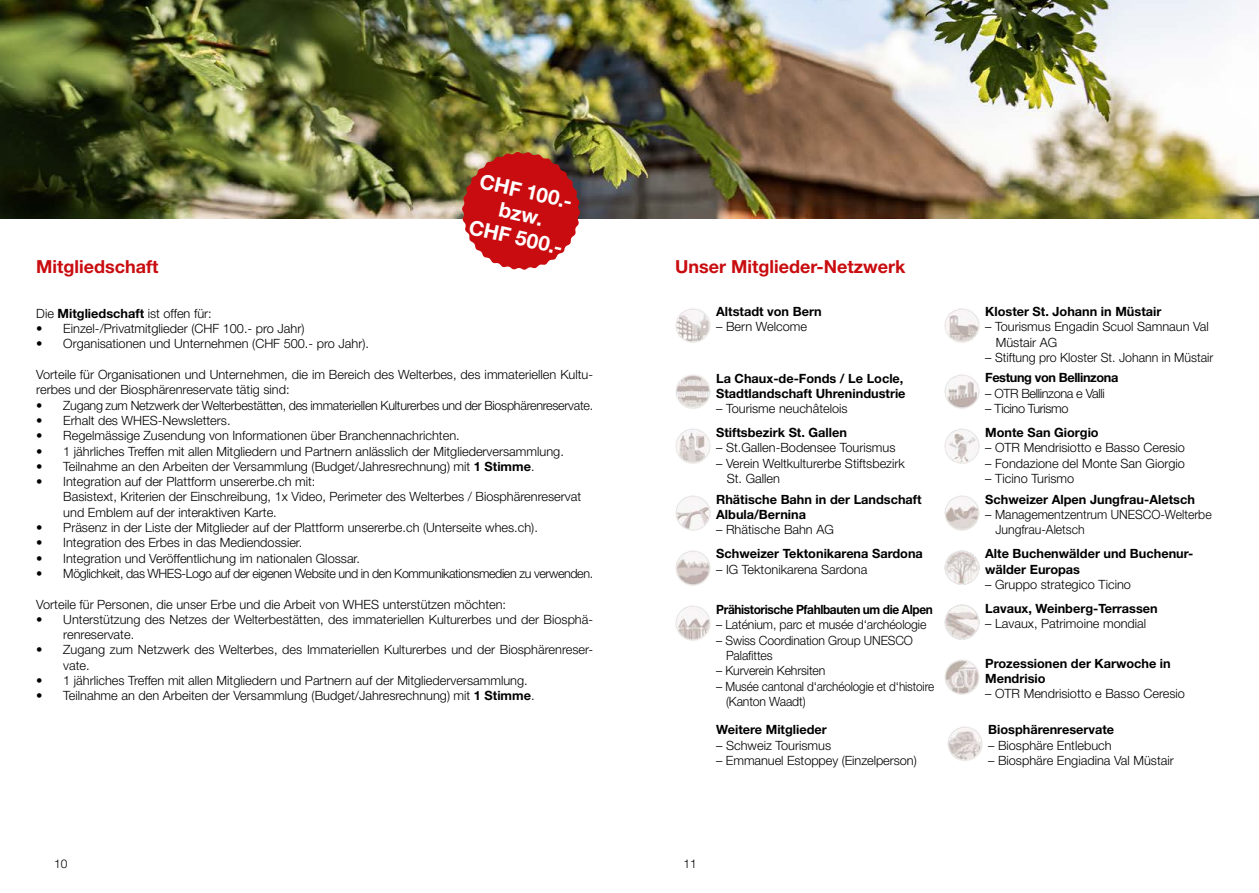
<style>
.page{position:relative;width:1259px;height:893px;background:#fff}
.page>*{position:absolute;margin:0;border:0;box-sizing:border-box;transform-origin:0 0}
.t1{font:700 20.55px/23.5px "Helvetica Neue LT Std";color:#fff;text-align:center}
.t2{font:700 18px "Helvetica Neue LT Std";color:#c90c0f}
.t3{font:300 12.75px/15.3px "Helvetica Neue LT Std";color:#000}
.t4{font:700 12.75px/15.3px "Helvetica Neue LT Std";color:#000}
.t5{font:300 12.75px/15.3px "Helvetica Neue LT Std";color:#000;scale:.96 1}
.t6{font:300 12.75px "Helvetica Neue LT Std";letter-spacing:-.03em;color:#000}
.t7{font:300 12.75px "Helvetica Neue LT Std";letter-spacing:-.02em;color:#000}
.t8{font:700 12.75px "Helvetica Neue LT Std";letter-spacing:-.03em;color:#000;scale:.93 1}
.t9{font:700 12.75px "Helvetica Neue LT Std";letter-spacing:-.03em;color:#000}
.t10{font:300 12px "Helvetica Neue LT Std";color:#000}
.s1{font-weight:700}
</style>
<div class="page">
<img style="left:1px;top:0;width:1258px;height:218px">
<svg style="left:462px;top:152px;width:118px;height:118px;background:#c53533"></svg>
<img style="left:675px;top:307px;width:36px;height:36px;border-radius:18px">
<img style="left:944px;top:307px;width:36px;height:36px;border-radius:18px">
<img style="left:675px;top:373px;width:36px;height:37px;border-radius:18px">
<img style="left:944px;top:373px;width:36px;height:37px;border-radius:18px">
<img style="left:944px;top:428px;width:36px;height:36px;border-radius:18px">
<img style="left:675px;top:495px;width:36px;height:36px;border-radius:18px">
<img style="left:944px;top:495px;width:36px;height:36px;border-radius:18px">
<img style="left:675px;top:550px;width:36px;height:36px;border-radius:18px">
<img style="left:675px;top:605px;width:36px;height:36px;border-radius:18px">
<img style="left:675px;top:428px;width:36px;height:36px;border-radius:18px">
<img style="left:944px;top:549px;width:36px;height:37px;border-radius:18px">
<img style="left:947px;top:725px;width:36px;height:37px;border-radius:18px">
<img style="left:944px;top:659px;width:36px;height:36px;border-radius:18px">
<img style="left:944px;top:604px;width:36px;height:36px;border-radius:18px">
<h1 class="t1" style="left:483px;top:169px;width:97px;rotate:13deg">CHF 100.- bzw.<br>CHF 500.-</h1>
<h2 class="t2" style="left:36px;top:256px;width:124px">Mitgliedschaft</h2>
<h2 class="t2" style="left:675px;top:256px;width:232px">Unser Mitglieder-Netzwerk</h2>
<p class="t3" style="left:36px;top:305px;width:177px">Die <span class="s1">Mitgliedschaft</span> ist offen für:</p>
<p class="t3" style="left:36px;top:321px;width:270px">• Einzel-/Privatmitglieder (CHF 100.- pro Jahr)</p>
<p class="t3" style="left:36px;top:336px;width:334px">• Organisationen und Unternehmen (CHF 500.- pro Jahr).</p>
<p class="t3" style="left:36px;top:367px;width:558px">Vorteile für Organisationen und Unternehmen, die im Bereich des Welterbes, des immateriellen Kultu&shy;rerbes und der Biosphärenreservate tätig sind:</p>
<p class="t7" style="left:36px;top:397px;width:558px">• Zugang zum Netzwerk der Welterbestätten, des immateriellen Kulturerbes und der Biosphärenreservate.</p>
<p class="t3" style="left:36px;top:412px;width:196px">• Erhalt des WHES-Newsletters.</p>
<p class="t3" style="left:36px;top:428px;width:425px">• Regelmässige Zusendung von Informationen über Branchennachrichten.</p>
<p class="t3" style="left:36px;top:443px;width:529px">• 1 jährliches Treffen mit allen Mitgliedern und Partnern anlässlich der Mitgliederversammlung.</p>
<p class="t3" style="left:36px;top:458px;width:500px">• Teilnahme an den Arbeiten der Versammlung (Budget/Jahresrechnung) mit <span class="s1">1 Stimme</span>.</p>
<p class="t3" style="left:63px;top:474px;width:519px;text-indent:-27px">• Integration auf der Plattform unsererbe.ch mit:<br>Basistext, Kriterien der Einschreibung, 1x Video, Perimeter des Welterbes / Biosphärenreservat und Emblem auf der interaktiven Karte.</p>
<p class="t3" style="left:36px;top:520px;width:503px">• Präsenz in der Liste der Mitglieder auf der Plattform unsererbe.ch (Unterseite whes.ch).</p>
<p class="t3" style="left:36px;top:535px;width:267px">• Integration des Erbes in das Mediendossier.</p>
<p class="t3" style="left:36px;top:550px;width:325px">• Integration und Veröffentlichung im nationalen Glossar.</p>
<p class="t6" style="left:36px;top:566px;width:558px">• Möglichkeit, das WHES-Logo auf der eigenen Website und in den Kommunikationsmedien zu verwenden.</p>
<p class="t3" style="left:36px;top:596px;width:471px">Vorteile für Personen, die unser Erbe und die Arbeit von WHES unterstützen möchten:</p>
<p class="t3" style="left:63px;top:611px;width:531px;text-indent:-27px">• Unterstützung des Netzes der Welterbestätten, des immateriellen Kulturerbes und der Biosphä&shy;renreservate.</p>
<p class="t3" style="left:63px;top:642px;width:531px;text-indent:-27px">• Zugang zum Netzwerk des Welterbes, des Immateriellen Kulturerbes und der Biosphärenreser&shy;vate.</p>
<p class="t3" style="left:36px;top:673px;width:493px">• 1 jährliches Treffen mit allen Mitgliedern und Partnern auf der Mitgliederversammlung.</p>
<p class="t3" style="left:36px;top:688px;width:500px">• Teilnahme an den Arbeiten der Versammlung (Budget/Jahresrechnung) mit <span class="s1">1 Stimme</span>.</p>
<p class="t4" style="left:716px;top:304px;width:107px">Altstadt von Bern</p>
<p class="t3" style="left:716px;top:319px;width:92px">– Bern Welcome</p>
<p class="t4" style="left:716px;top:370px;width:191px">La Chaux-de-Fonds / Le Locle,<br>Stadtlandschaft Uhrenindustrie</p>
<p class="t3" style="left:716px;top:401px;width:133px">– Tourisme neuchâtelois</p>
<p class="t4" style="left:716px;top:424px;width:132px">Stiftsbezirk St. Gallen</p>
<p class="t3" style="left:716px;top:440px;width:181px">– St.Gallen-Bodensee Tourismus</p>
<p class="t3" style="left:727px;top:455px;width:180px;text-indent:-11px">– Verein Weltkulturerbe Stiftsbezirk<br>St. Gallen</p>
<p class="t4" style="left:716px;top:491px;width:207px">Rhätische Bahn in der Landschaft<br>Albula/Bernina</p>
<p class="t3" style="left:716px;top:522px;width:119px">– Rhätische Bahn AG</p>
<p class="t4" style="left:716px;top:546px;width:208px">Schweizer Tektonikarena Sardona</p>
<p class="t3" style="left:716px;top:561px;width:153px">– IG Tektonikarena Sardona</p>
<p class="t8" style="left:716px;top:602px;width:234px">Prähistorische Pfahlbauten um die Alpen</p>
<p class="t5" style="left:716px;top:617px;width:220px">– Laténium, parc et musée d‘archéologie</p>
<p class="t5" style="left:726px;top:632px;width:196px;text-indent:-10px">– Swiss Coordination Group UNESCO<br>Palafittes</p>
<p class="t5" style="left:716px;top:663px;width:115px">– Kurverein Kehrsiten</p>
<p class="t5" style="left:726px;top:678px;width:218px;text-indent:-10px">– Musée cantonal d‘archéologie et d‘histoire (Kanton Waadt)</p>
<p class="t4" style="left:716px;top:722px;width:112px">Weitere Mitglieder</p>
<p class="t3" style="left:716px;top:737px;width:117px">– Schweiz Tourismus</p>
<p class="t3" style="left:716px;top:753px;width:202px">– Emmanuel Estoppey (Einzelperson)</p>
<p class="t10" style="left:54px;top:856px;width:15px">10</p>
<p class="t10" style="left:683px;top:856px;width:15px">11</p>
<p class="t4" style="left:985px;top:304px;width:178px">Kloster St. Johann in Müstair</p>
<p class="t3" style="left:996px;top:319px;width:215px;text-indent:-11px">– Tourismus Engadin Scuol Samnaun Val<br>Müstair AG</p>
<p class="t3" style="left:985px;top:350px;width:230px">– Stiftung pro Kloster St. Johann in Müstair</p>
<p class="t9" style="left:985px;top:370px;width:135px">Festung von Bellinzona</p>
<p class="t6" style="left:985px;top:385px;width:121px">– OTR Bellinzona e Valli</p>
<p class="t6" style="left:985px;top:401px;width:85px">– Ticino Turismo</p>
<p class="t4" style="left:985px;top:424px;width:115px">Monte San Giorgio</p>
<p class="t3" style="left:985px;top:440px;width:201px">– OTR Mendrisiotto e Basso Ceresio</p>
<p class="t3" style="left:985px;top:455px;width:201px">– Fondazione del Monte San Giorgio</p>
<p class="t3" style="left:985px;top:470px;width:91px">– Ticino Turismo</p>
<p class="t4" style="left:985px;top:491px;width:211px">Schweizer Alpen Jungfrau-Aletsch</p>
<p class="t3" style="left:995px;top:507px;width:218px;text-indent:-10px">– Managementzentrum UNESCO-Welterbe<br>Jungfrau-Aletsch</p>
<p class="t4" style="left:985px;top:546px;width:210px">Alte Buchenwälder und Buchenur&shy;wälder Europas</p>
<p class="t3" style="left:985px;top:576px;width:147px">– Gruppo strategico Ticino</p>
<p class="t4" style="left:985px;top:601px;width:174px">Lavaux, Weinberg-Terrassen</p>
<p class="t3" style="left:985px;top:616px;width:163px">– Lavaux, Patrimoine mondial</p>
<p class="t4" style="left:985px;top:655px;width:187px">Prozessionen der Karwoche in<br>Mendrisio</p>
<p class="t3" style="left:985px;top:686px;width:201px">– OTR Mendrisiotto e Basso Ceresio</p>
<p class="t4" style="left:988px;top:722px;width:128px">Biosphärenreservate</p>
<p class="t3" style="left:988px;top:737px;width:125px">– Biosphäre Entlebuch</p>
<p class="t3" style="left:988px;top:753px;width:187px">– Biosphäre Engiadina Val Müstair</p>
</div>
